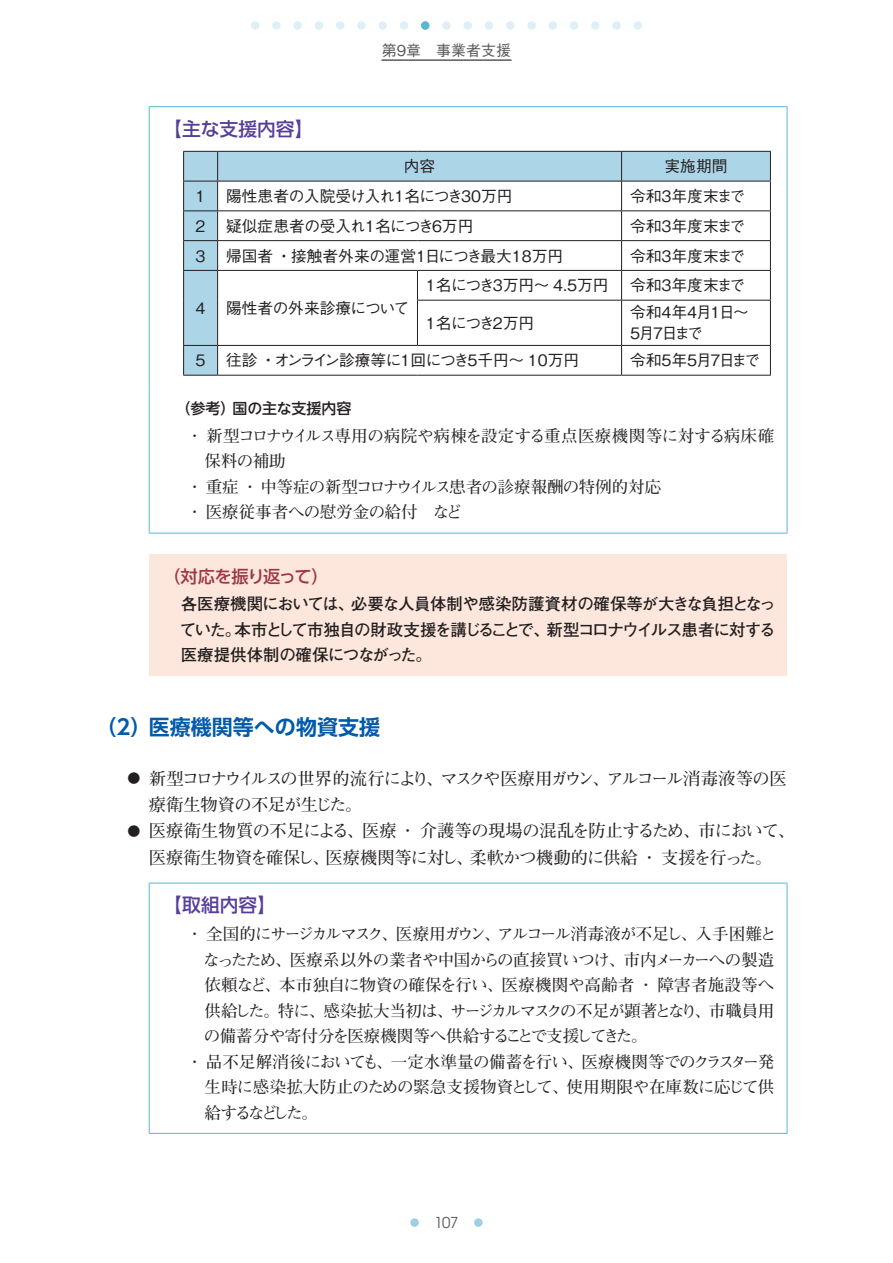
<style>
.page{position:relative;width:893px;height:1263px;background:#fff}
.page>*{position:absolute;margin:0;border:0;box-sizing:border-box;transform-origin:0 0}
.t1{font:700 21px "UD Shin Go Pro De";color:#015aaa}
.t2{font:500 18.75px "UD Shin Go Pro";color:#573e99}
.t3{font:700 17.25px/26.2px "Futo Min A101 Upr";letter-spacing:-.03em;color:#231f20;text-align:center}
.t4{font:700 17.25px/26.2px "Futo Min A101 Upr";letter-spacing:-.055em;color:#231f20}
.t5{font:500 17.25px "UD Shin Go Pro";letter-spacing:-.08em;color:#9f364a}
.t6{font:700 16.5px "Futo Min A101 Upr";letter-spacing:-.03em;color:#231f20}
.t7{font:700 16.5px/25.5px "Futo Go B101 Upr";letter-spacing:-.075em;color:#231f20;text-align:justify}
.t8{font:700 16.5px "Futo Min A101 Upr";letter-spacing:-.1em;color:#231f20}
.t9{font:700 16.5px "Futo Min A101 Upr";letter-spacing:-.05em;color:#231f20}
.t10{font:700 16.5px "Futo Min A101 Upr";letter-spacing:-.01em;color:#231f20}
.t11{font:700 16.5px "Futo Min A101 Upr";letter-spacing:.015em;color:#231f20}
.t12{font:700 16.5px "Futo Min A101 Upr";color:#231f20}
.t13{font:700 16.5px "Futo Min A101 Upr";letter-spacing:-.185em;color:#231f20}
.t14{font:500 15.75px "Gothic BBB Upr";color:#231f20}
.t15{font:500 15.75px "Gothic BBB Upr";letter-spacing:-.04em;color:#231f20}
.t16{font:500 15.75px "Gothic BBB Upr";letter-spacing:-.03em;color:#231f20}
.t17{font:500 15.75px/21px "Gothic BBB Upr";letter-spacing:-.075em;color:#231f20}
.t18{font:500 15.75px "Gothic BBB Upr";letter-spacing:-.065em;color:#231f20}
.t19{font:500 15px "UD Shin Go NT Pro";letter-spacing:-.005em;color:#231f20}
.t20{font:500 15px "Gothic BBB Upr";color:#57585a}
.t21{font:15px "Avant Garde";color:#57585a}
.s1{font-size:12.9px}
</style>
<div class="page">
<div style="left:251px;top:21px;width:8px;height:9px;background:#def0f6;border-radius:50%"></div>
<svg style="left:272px;top:21px;width:9px;height:9px"></svg>
<svg style="left:293px;top:21px;width:9px;height:9px"></svg>
<div style="left:315px;top:21px;width:8px;height:9px;background:#def0f6;border-radius:50%"></div>
<div style="left:336px;top:21px;width:8px;height:9px;background:#def0f6;border-radius:50%"></div>
<svg style="left:357px;top:21px;width:9px;height:9px"></svg>
<div style="left:378px;top:21px;width:9px;height:9px;background:#def0f6;border-radius:50%"></div>
<div style="left:400px;top:21px;width:8px;height:9px;background:#def0f6;border-radius:50%"></div>
<svg style="left:442px;top:21px;width:9px;height:9px"></svg>
<div style="left:463px;top:21px;width:9px;height:9px;background:#def0f6;border-radius:50%"></div>
<div style="left:485px;top:21px;width:8px;height:9px;background:#def0f6;border-radius:50%"></div>
<div style="left:506px;top:21px;width:8px;height:9px;background:#def0f6;border-radius:50%"></div>
<svg style="left:527px;top:21px;width:9px;height:9px"></svg>
<div style="left:549px;top:21px;width:8px;height:9px;background:#def0f6;border-radius:50%"></div>
<div style="left:570px;top:21px;width:8px;height:9px;background:#def0f6;border-radius:50%"></div>
<svg style="left:591px;top:21px;width:9px;height:9px"></svg>
<svg style="left:612px;top:21px;width:9px;height:9px"></svg>
<div style="left:634px;top:21px;width:8px;height:9px;background:#def0f6;border-radius:50%"></div>
<div style="left:474px;top:1218px;width:9px;height:9px;background:#9ecfe5;border-radius:50%"></div>
<div style="left:410px;top:1218px;width:9px;height:9px;background:#9ecfe5;border-radius:50%"></div>
<div style="left:421px;top:21px;width:8px;height:9px;background:#59b6d5;border-radius:50%"></div>
<svg style="left:382px;top:59px;width:130px;height:2px"></svg>
<hr style="left:149px;top:107px;width:1px;height:281px;background:#59b6d5">
<hr style="left:149px;top:106px;width:638px;height:1px;background:#59b6d5">
<hr style="left:787px;top:107px;width:1px;height:281px;background:#59b6d5">
<hr style="left:149px;top:388px;width:1px;height:145px;background:#59b6d5">
<hr style="left:787px;top:388px;width:1px;height:145px;background:#59b6d5">
<hr style="left:149px;top:533px;width:638px;height:1px;background:#59b6d5">
<hr style="left:183px;top:375px;width:35px;height:1px;background:#231f20">
<hr style="left:218px;top:375px;width:199px;height:1px;background:#231f20">
<hr style="left:417px;top:375px;width:205px;height:1px;background:#231f20">
<hr style="left:622px;top:375px;width:149px;height:1px;background:#231f20">
<svg style="left:183px;top:151px;width:588px;height:224px"></svg>
<div style="left:149px;top:555px;width:638px;height:121px;background:#fde7dc"></div>
<hr style="left:149px;top:883px;width:638px;height:1px;background:#59b6d5">
<hr style="left:149px;top:883px;width:1px;height:250px;background:#59b6d5">
<hr style="left:787px;top:883px;width:1px;height:250px;background:#59b6d5">
<hr style="left:149px;top:1133px;width:638px;height:1px;background:#59b6d5">
<p class="t2" style="left:163px;top:114px;width:152px">【主な支援内容】</p>
<p class="t20" style="left:382px;top:38px;width:131px">第9章　事業者支援</p>
<p class="t14" style="left:404px;top:154px;width:33px">内容</p>
<p class="t14" style="left:664px;top:154px;width:64px">実施期間</p>
<p class="t14" style="left:196px;top:183px;width:11px">1</p>
<p class="t16" style="left:226px;top:183px;width:288px">陽性患者の入院受け入れ1名につき30万円</p>
<p class="t14" style="left:630px;top:183px;width:117px">令和3年度末まで</p>
<p class="t14" style="left:196px;top:213px;width:11px">2</p>
<p class="t14" style="left:226px;top:213px;width:249px">疑似症患者の受入れ1名につき6万円</p>
<p class="t14" style="left:630px;top:213px;width:117px">令和3年度末まで</p>
<p class="t14" style="left:196px;top:243px;width:11px">3</p>
<p class="t14" style="left:226px;top:243px;width:339px">帰国者・接触者外来の運営1日につき最大18万円</p>
<p class="t14" style="left:630px;top:243px;width:117px">令和3年度末まで</p>
<p class="t14" style="left:196px;top:295px;width:11px">4</p>
<p class="t16" style="left:226px;top:295px;width:185px">陽性者の外来診療について</p>
<p class="t14" style="left:426px;top:273px;width:184px">1名につき3万円～ 4.5万円</p>
<p class="t14" style="left:630px;top:273px;width:117px">令和3年度末まで</p>
<p class="t15" style="left:426px;top:310px;width:110px">1名につき2万円</p>
<p class="t17" style="left:630px;top:301px;width:120px">令和4年4月1日～<br>5月7日まで</p>
<p class="t14" style="left:196px;top:348px;width:11px">5</p>
<p class="t15" style="left:226px;top:348px;width:355px">往診・オンライン診療等に1回につき5千円～ 10万円</p>
<p class="t18" style="left:630px;top:348px;width:131px">令和5年5月7日まで</p>
<p class="t19" style="left:175px;top:396px;width:177px">（参考）国の主な支援内容</p>
<p class="t10" style="left:186px;top:423px;width:589px">・新型コロナウイルス専用の病院や病棟を設定する重点医療機関等に対する病床確</p>
<p class="t6" style="left:204px;top:448px;width:83px">保料の補助</p>
<p class="t6" style="left:186px;top:474px;width:476px">・重症・中等症の新型コロナウイルス患者の診療報酬の特例的対応</p>
<p class="t12" style="left:186px;top:499px;width:278px">・医療従事者への慰労金の給付　など</p>
<p class="t5" style="left:163px;top:562px;width:167px">（対応を振り返って）</p>
<p class="t7" style="left:180px;top:591px;width:597px">各医療機関においては、必要な人員体制や感染防護資材の確保等が大きな負担となっていた。本市として市独自の財政支援を講じることで、新型コロナウイルス患者に対する医療提供体制の確保につながった。</p>
<p class="t1" style="left:96px;top:710px;width:286px">（2）医療機関等への物資支援</p>
<p class="t4" style="left:149px;top:764px;width:639px;text-indent:-21px"><span class="s1">●</span> 新型コロナウイルスの世界的流行により、マスクや医療用ガウン、アルコール消毒液等の医療衛生物資の不足が生じた。</p>
<p class="t3" style="left:128px;top:817px;width:669px"><span class="s1">●</span> 医療衛生物質の不足による、医療・介護等の現場の混乱を防止するため、市において、医療衛生物資を確保し、医療機関等に対し、柔軟かつ機動的に供給・支援を行った。</p>
<p class="t2" style="left:163px;top:890px;width:115px">【取組内容】</p>
<p class="t8" style="left:186px;top:921px;width:592px">・全国的にサージカルマスク、医療用ガウン、アルコール消毒液が不足し、入手困難と</p>
<p class="t6" style="left:203px;top:946px;width:572px">なったため、医療系以外の業者や中国からの直接買いつけ、市内メーカーへの製造</p>
<p class="t11" style="left:204px;top:972px;width:571px">依頼など、本市独自に物資の確保を行い、医療機関や高齢者・障害者施設等へ</p>
<p class="t9" style="left:204px;top:997px;width:571px">供給した。特に、感染拡大当初は、サージカルマスクの不足が顕著となり、市職員用</p>
<p class="t6" style="left:204px;top:1023px;width:445px">の備蓄分や寄付分を医療機関等へ供給することで支援してきた。</p>
<p class="t6" style="left:186px;top:1048px;width:589px">・品不足解消後においても、一定水準量の備蓄を行い、医療機関等でのクラスター発</p>
<p class="t6" style="left:204px;top:1074px;width:571px">生時に感染拡大防止のための緊急支援物資として、使用期限や在庫数に応じて供</p>
<p class="t13" style="left:204px;top:1099px;width:115px">給するなどした。</p>
<p class="t21" style="left:434px;top:1214px;width:26px">107</p>
</div>
